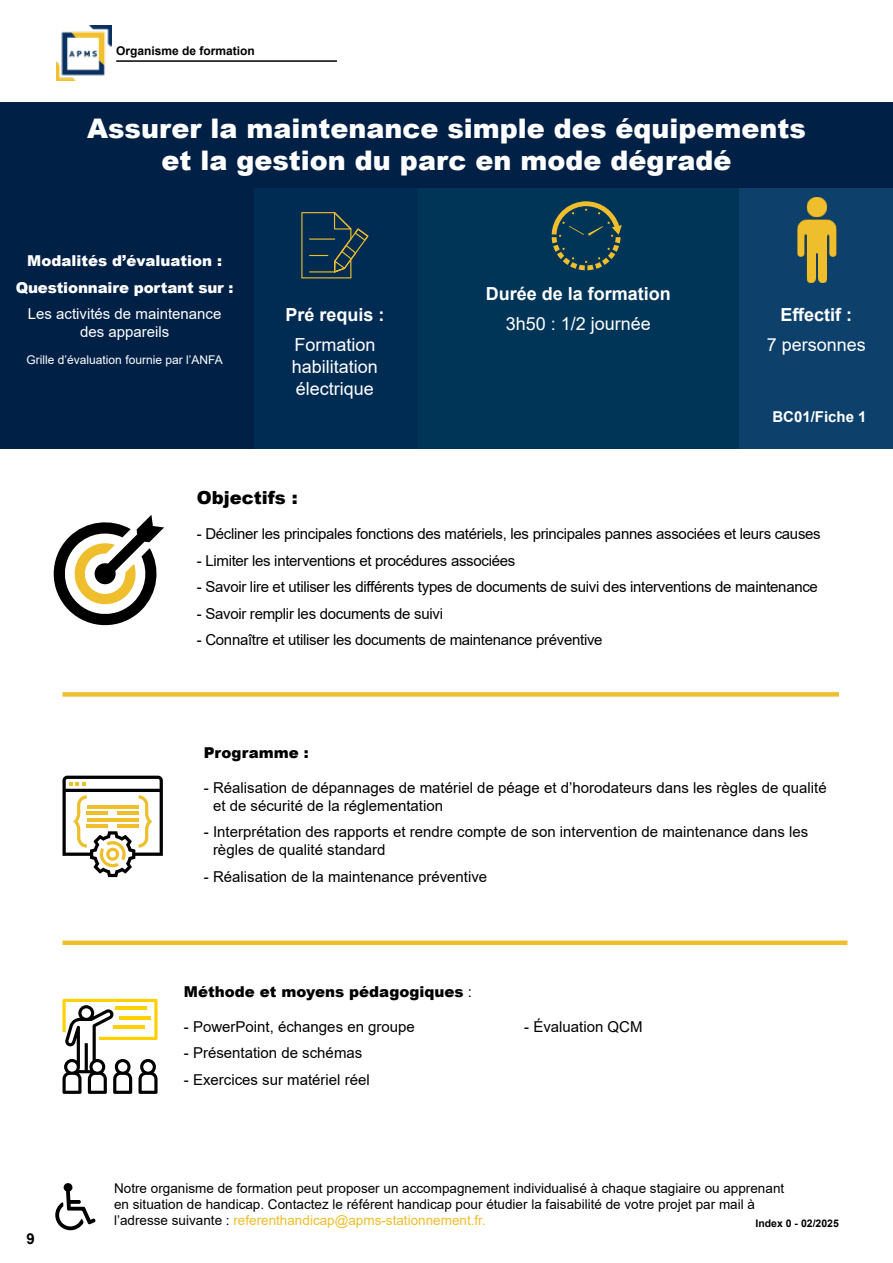
<style>
.page{position:relative;width:893px;height:1263px;background:#fff}
.page>*{position:absolute;margin:0;border:0;box-sizing:border-box;transform-origin:0 0}
.t1{font:900 27px/32.4px "Arial";color:#fff;text-align:center}
.t2{font:18px/21.6px "Arial";color:#fff}
.t3{font:700 18px "Arial";color:#fff}
.t4{font:900 18px "Arial";color:#000}
.t5{font:15px/18px "Arial";color:#000}
.t6{font:15px "Arial";letter-spacing:-.02em;color:#000}
.t7{font:900 15px/26.5px "Arial";letter-spacing:-.01em;color:#fff;text-align:center}
.t8{font:900 15px "Arial";color:#000}
.t9{font:15px/18px "Arial";color:#fff;text-align:center}
.t10{font:700 15px "Arial";color:#fff}
.t11{font:700 15px "Arial";color:#000}
.t12{font:13.5px/16.2px "Arial";color:#000}
.t13{font:12px "Arial";color:#fff}
.t14{font:700 12px "Arial";color:#000}
.t15{font:700 10.5px "Arial";color:#000}
.s1{font-weight:400}
.s2{color:#eebe2c}
</style>
<div class="page">
<div style="left:0;top:102px;width:893px;height:85px;background:#002046"></div>
<div style="left:416px;top:188px;width:324px;height:260px;background:#003558"></div>
<div style="left:253px;top:188px;width:165px;height:260px;background:#002c54"></div>
<div style="left:0;top:188px;width:253px;height:260px;background:#002046"></div>
<svg style="left:301px;top:212px;width:67px;height:66px"></svg>
<hr style="left:309px;top:238px;width:26px;height:2px;background:#eebe2c">
<svg style="left:552px;top:201px;width:70px;height:69px"></svg>
<svg style="left:54px;top:515px;width:110px;height:110px"></svg>
<div style="left:63px;top:692px;width:776px;height:5px;background:#eebe2c"></div>
<div style="left:740px;top:188px;width:153px;height:260px;background:#0d416c"></div>
<svg style="left:63px;top:776px;width:100px;height:101px"></svg>
<svg style="left:63px;top:999px;width:95px;height:95px"></svg>
<div style="left:63px;top:940px;width:784px;height:5px;background:#eebe2c"></div>
<img style="left:797px;top:196px;width:40px;height:88px">
<svg style="left:55px;top:1183px;width:41px;height:47px"></svg>
<img style="left:57px;top:25px;width:54px;height:56px">
<hr style="left:116px;top:60px;width:221px;height:2px;background:#000">
<p class="t14" style="left:116px;top:42px;width:140px">Organisme de formation</p>
<h1 class="t1" style="left:87px;top:111px;width:720px">Assurer la maintenance simple des équipements et la gestion du parc en mode dégradé</h1>
<p class="t7" style="left:16px;top:247px;width:219px">Modalités d’évaluation :<br>Questionnaire portant sur :</p>
<p class="t9" style="left:28px;top:305px;width:195px">Les activités de maintenance des appareils</p>
<p class="t13" style="left:27px;top:351px;width:198px">Grille d’évaluation fournie par l’ANFA</p>
<p class="t3" style="left:285px;top:302px;width:101px">Pré requis :</p>
<p class="t2" style="left:292px;top:334px;width:88px">Formation habilitation électrique</p>
<p class="t3" style="left:486px;top:281px;width:187px">Durée de la formation</p>
<p class="t2" style="left:506px;top:313px;width:147px">3h50 : 1/2 journée</p>
<p class="t3" style="left:781px;top:302px;width:73px">Effectif :</p>
<p class="t2" style="left:767px;top:334px;width:101px">7 personnes</p>
<p class="t10" style="left:772px;top:406px;width:96px">BC01/Fiche 1</p>
<p class="t4" style="left:197px;top:485px;width:102px">Objectifs :</p>
<p class="t6" style="left:197px;top:523px;width:625px">- Décliner les principales fonctions des matériels, les principales pannes associées et leurs causes</p>
<p class="t6" style="left:197px;top:550px;width:320px">- Limiter les interventions et procédures associées</p>
<p class="t6" style="left:197px;top:576px;width:623px">- Savoir lire et utiliser les différents types de documents de suivi des interventions de maintenance</p>
<p class="t6" style="left:197px;top:603px;width:248px">- Savoir remplir les documents de suivi</p>
<p class="t6" style="left:197px;top:629px;width:407px">- Connaître et utiliser les documents de maintenance préventive</p>
<p class="t8" style="left:204px;top:742px;width:106px">Programme :</p>
<p class="t5" style="left:213px;top:778px;width:615px;text-indent:-9px">- Réalisation de dépannages de matériel de péage et d’horodateurs dans les règles de qualité et de sécurité de la réglementation</p>
<p class="t5" style="left:213px;top:823px;width:597px;text-indent:-9px">- Interprétation des rapports et rendre compte de son intervention de maintenance dans les règles de qualité standard</p>
<p class="t5" style="left:204px;top:867px;width:285px">- Réalisation de la maintenance préventive</p>
<p class="t8" style="left:184px;top:980px;width:290px">Méthode et moyens pédagogiques <span class="s1">:</span></p>
<p class="t5" style="left:184px;top:1017px;width:232px">- PowerPoint, échanges en groupe</p>
<p class="t5" style="left:184px;top:1044px;width:180px">- Présentation de schémas</p>
<p class="t5" style="left:184px;top:1070px;width:187px">- Exercices sur matériel réel</p>
<p class="t5" style="left:524px;top:1017px;width:120px">- Évaluation QCM</p>
<p class="t11" style="left:26px;top:1228px;width:10px">9</p>
<p class="t12" style="left:114px;top:1180px;width:672px">Notre organisme de formation peut proposer un accompagnement individualisé à chaque stagiaire ou apprenant en situation de handicap. Contactez le référent handicap pour étudier la faisabilité de votre projet par mail à l’adresse suivante : <span class="s2">referenthandicap@apms-stationnement.fr.</span></p>
<p class="t15" style="left:755px;top:1216px;width:85px">Index 0 - 02/2025</p>
</div>
